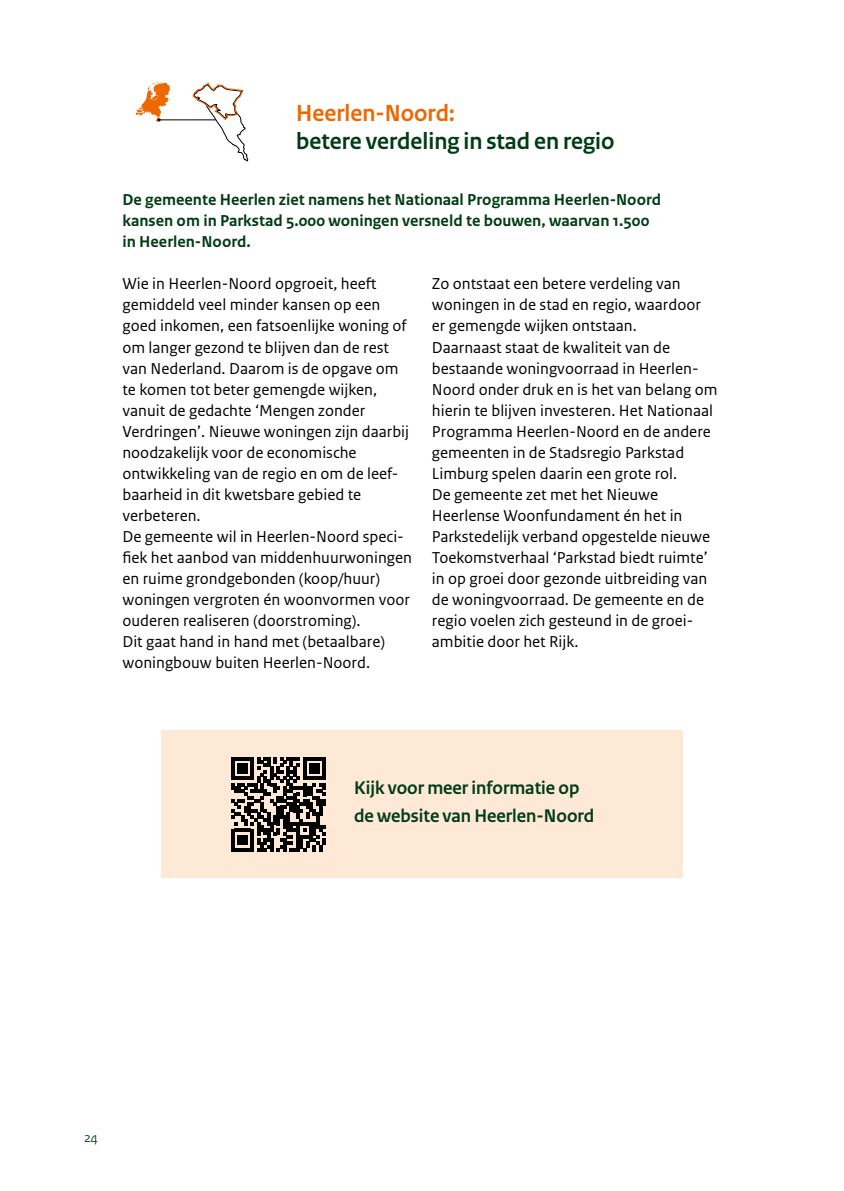
<style>
.page{position:relative;width:844px;height:1191px;background:#fff}
.page>*{position:absolute;margin:0;border:0;box-sizing:border-box;transform-origin:0 0}
.t1{font:700 24.5px "Rijksoverheid Sans Heading";color:#003c14}
.t2{font:700 24.5px "Rijksoverheid Sans Heading";color:#ee6700}
.t3{font:700 19.25px/28px "Rijksoverheid Sans Heading";color:#003c14}
.t4{font:16.62px/21px "Rijksoverheid Sans Text";color:#000}
.t5{font:700 16.62px/21px "Rijksoverheid Sans Text";color:#003c14}
.t6{font:14px "Rijksoverheid Sans Heading";color:#003c14}
</style>
<div class="page">
<svg style="left:136px;top:81px;width:34px;height:41px"></svg>
<hr style="left:159px;top:120px;width:57px;height:1px;background:#000">
<svg style="left:192px;top:82px;width:56px;height:79px"></svg>
<div style="left:161px;top:730px;width:521px;height:147px;background:#fee9d6"></div>
<svg style="left:231px;top:757px;width:94px;height:94px"></svg>
<h1 class="t2" style="left:296px;top:100px;width:160px">Heerlen-Noord:</h1>
<h1 class="t1" style="left:296px;top:128px;width:320px">betere verdeling in stad en regio</h1>
<p class="t5" style="left:122px;top:190px;width:540px">De gemeente Heerlen ziet namens het Nationaal Programma Heerlen-Noord kansen om in Parkstad 5.000 woningen versneld te bouwen, waarvan 1.500 in Heerlen-Noord.</p>
<p class="t4" style="left:122px;top:274px;width:291px">Wie in Heerlen-Noord opgroeit, heeft gemiddeld veel minder kansen op een goed inkomen, een fatsoenlijke woning of om langer gezond te blijven dan de rest van Nederland. Daarom is de opgave om te komen tot beter gemengde wijken, vanuit de gedachte ‘Mengen zonder Verdringen’. Nieuwe woningen zijn daarbij noodzakelijk voor de economische ontwikkeling van de regio en om de leef‑ baarheid in dit kwetsbare gebied te verbeteren.<br>De gemeente wil in Heerlen-Noord speci‑ fiek het aanbod van middenhuurwoningen en ruime grondgebonden (koop/huur) woningen vergroten én woonvormen voor ouderen realiseren (doorstroming).<br>Dit gaat hand in hand met (betaalbare) woningbouw buiten Heerlen-Noord.</p>
<p class="t4" style="left:432px;top:274px;width:287px">Zo ontstaat een betere verdeling van woningen in de stad en regio, waardoor er gemengde wijken ontstaan.<br>Daarnaast staat de kwaliteit van de bestaande woningvoorraad in Heerlen-Noord onder druk en is het van belang om hierin te blijven investeren. Het Nationaal Programma Heerlen-Noord en de andere gemeenten in de Stadsregio Parkstad Limburg spelen daarin een grote rol.<br>De gemeente zet met het Nieuwe Heerlense Woonfundament én het in Parkstedelijk verband opgestelde nieuwe Toekomstverhaal ‘Parkstad biedt ruimte’ in op groei door gezonde uitbreiding van de woningvoorraad. De gemeente en de regio voelen zich gesteund in de groei‑ ambitie door het Rijk.</p>
<p class="t3" style="left:354px;top:774px;width:242px">Kijk voor meer informatie op de website van Heerlen-Noord</p>
<p class="t6" style="left:84px;top:1129px;width:15px">24</p>
</div>
